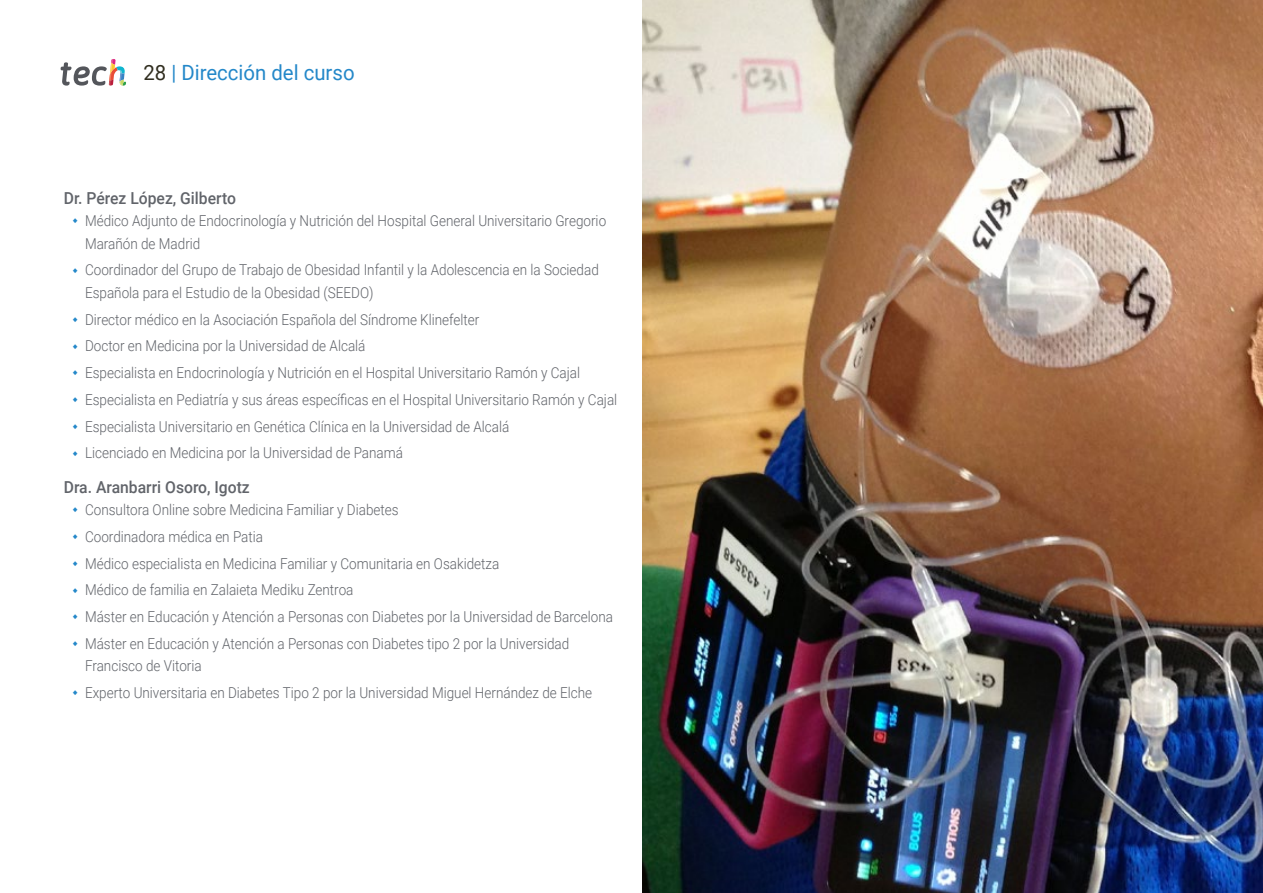
<style>
.page{position:relative;width:1263px;height:893px;background:#fff}
.page>*{position:absolute;margin:0;border:0;box-sizing:border-box;transform-origin:0 0}
.t1{font:21px "Roboto";color:#2488c9}
.t2{font:500 16.5px "Roboto";color:#61646a;scale:.95 1}
.t3{font:300 15px/26.7px "Roboto";color:#61646a;scale:.9 1}
.s1{color:#312e20}
</style>
<div class="page">
<img style="left:642px;top:0;width:621px;height:893px">
<svg style="left:61px;top:59px;width:65px;height:27px"></svg>
<h1 class="t1" style="left:144px;top:57px;width:213px"><span class="s1">28</span> | Dirección del curso</h1>
<p class="t2" style="left:64px;top:186px;width:183px">Dr. Pérez López, Gilberto</p>
<p class="t3" style="left:85px;top:209px;width:581px;line-height:22.5px">Médico Adjunto de Endocrinología y Nutrición del Hospital General Universitario Gregorio<br>Marañón de Madrid</p>
<p class="t3" style="left:85px;top:258px;width:572px;line-height:22.5px">Coordinador del Grupo de Trabajo de Obesidad Infantil y la Adolescencia en la Sociedad<br>Española para el Estudio de la Obesidad (SEEDO)</p>
<p class="t3" style="left:85px;top:305px;width:593px">Director médico en la Asociación Española del Síndrome Klinefelter<br>Doctor en Medicina por la Universidad de Alcalá<br>Especialista en Endocrinología y Nutrición en el Hospital Universitario Ramón y Cajal Especialista en Pediatría y sus áreas específicas en el Hospital Universitario Ramón y Cajal Especialista Universitario en Genética Clínica en la Universidad de Alcalá<br>Licenciado en Medicina por la Universidad de Panamá</p>
<p class="t2" style="left:64px;top:475px;width:197px">Dra. Aranbarri Osoro, Igotz</p>
<p class="t3" style="left:85px;top:496px;width:588px">Consultora Online sobre Medicina Familiar y Diabetes<br>Coordinadora médica en Patia<br>Médico especialista en Medicina Familiar y Comunitaria en Osakidetza<br>Médico de familia en Zalaieta Mediku Zentroa<br>Máster en Educación y Atención a Personas con Diabetes por la Universidad de Barcelona Máster en Educación y Atención a Personas con Diabetes tipo 2 por la Universidad</p>
<p class="t3" style="left:85px;top:652px;width:565px">Francisco de Vitoria<br>Experto Universitaria en Diabetes Tipo 2 por la Universidad Miguel Hernández de Elche</p>
</div>
